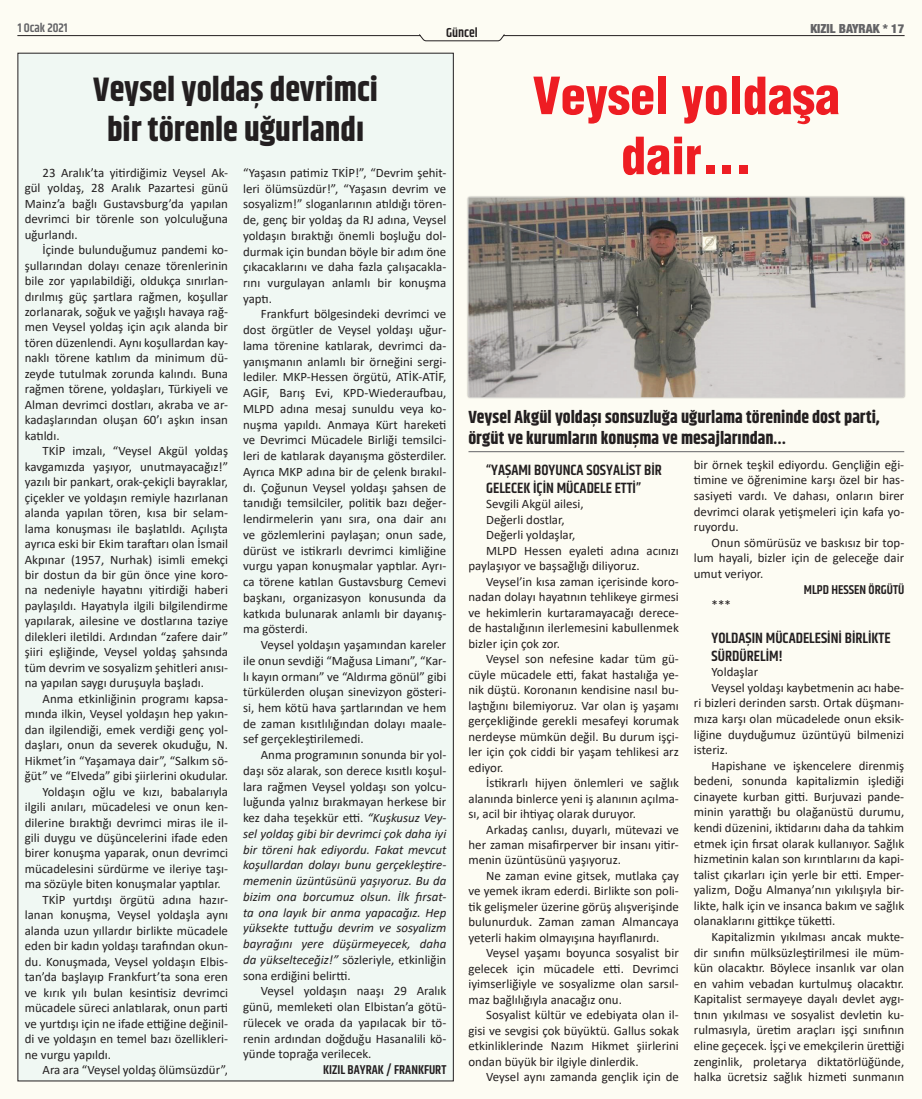
<style>
.page{position:relative;width:922px;height:1099px;background:#fff}
.page>*{position:absolute;margin:0;border:0;box-sizing:border-box;transform-origin:0 0}
.ana_başlık{font:900 condensed 50px/60px "Helvetica";color:#ee1d23;text-align:center}
.başlık-2{font:700 33.75px/40.5px "Khand";color:#231f20;text-align:center}
.üst_spot{font:700 17.5px/21px "Khand";color:#231f20}
.ara_başlık{font:600 15px/18px "Khand";color:#231f20}
.t1{font:600 13.12px "Khand";color:#231f20}
.t2{font:12.88px/15.5px "Calibri";color:#231f20;text-align:justify}
.t3{font:italic 12.88px/15.8px "Calibri";color:#231f20;text-align:justify}
.alt_imza{font:600 12.88px "Khand";color:#231f20}
.t4{font:900 condensed 12.5px "Helvetica Neue";color:#636366}
.t5{font:600 12.5px "Khand";color:#636366}
.s1{font-style:normal}
</style>
<div class="page">
<div style="left:0;top:0;width:921px;height:1098px;background:#fdfcf3"></div>
<hr style="left:18px;top:35px;width:402px;height:1px;background:#231f20">
<hr style="left:503px;top:35px;width:400px;height:1px;background:#231f20">
<svg style="left:419px;top:34px;width:85px;height:7px"></svg>
<div style="left:18px;top:53px;width:435px;height:1027px;background:#f0f8f3"></div>
<div style="left:466px;top:196px;width:439px;height:203px;background:#231f20;opacity:.4"></div>
<img style="left:468px;top:198px;width:436px;height:199px">
<hr style="left:468px;top:451px;width:436px;height:1px;background:#636366">
<p class="t5" style="left:18px;top:20px;width:52px">1 Ocak 2021</p>
<p class="t4" style="left:810px;top:20px;width:95px">KIZIL BAYRAK * 17</p>
<p class="t1" style="left:446px;top:24px;width:33px">Güncel</p>
<p class="başlık-2" style="left:93px;top:71px;width:286px">Veysel yoldaş devrimci bir törenle uğurlandı</p>
<p class="t2" style="left:25px;top:164px;width:205px;text-indent:18px">23 Aralık’ta yitirdiğimiz Veysel Ak&shy;gül yoldaş, 28 Aralık Pazartesi günü Mainz’a bağlı Gustavsburg’da yapılan devrimci bir törenle son yolculuğuna uğurlandı.</p>
<p class="t2" style="left:25px;top:242px;width:205px;text-indent:18px">İçinde bulunduğumuz pandemi ko&shy;şullarından dolayı cenaze törenlerinin bile zor yapılabildiği, oldukça sınırlan&shy;dırılmış güç şartlara rağmen, koşullar zorlanarak, soğuk ve yağışlı havaya rağ&shy;men Veysel yoldaş için açık alanda bir tören düzenlendi. Aynı koşullardan kay&shy;naklı törene katılım da minimum dü&shy;zeyde tutulmak zorunda kalındı. Buna rağmen törene, yoldaşları, Türkiyeli ve Alman devrimci dostları, akraba ve ar&shy;kadaşlarından oluşan 60’ı aşkın insan katıldı.</p>
<p class="t2" style="left:25px;top:443px;width:205px;text-indent:18px">TKİP imzalı, “Veysel Akgül yoldaş kavgamızda yaşıyor, unutmayacağız!” yazılı bir pankart, orak-çekiçli bayraklar, çiçekler ve yoldaşın remiyle hazırlanan alanda yapılan tören, kısa bir selam&shy;lama konuşması ile başlatıldı. Açılışta ayrıca eski bir Ekim taraftarı olan İsmail Akpınar (1957, Nurhak) isimli emekçi bir dostun da bir gün önce yine koro&shy;na nedeniyle hayatını yitirdiği haberi paylaşıldı. Hayatıyla ilgili bilgilendirme yapılarak, ailesine ve dostlarına taziye dilekleri iletildi. Ardından “zafere dair” şiiri eşliğinde, Veysel yoldaş şahsında tüm devrim ve sosyalizm şehitleri anısı&shy;na yapılan saygı duruşuyla başladı.</p>
<p class="t2" style="left:25px;top:690px;width:205px;text-indent:18px">Anma etkinliğinin programı kapsa&shy;mında ilkin, Veysel yoldaşın hep yakın&shy;dan ilgilendiği, emek verdiği genç yol&shy;daşları, onun da severek okuduğu, N.<br>Hikmet’in “Yaşamaya dair”, “Salkım sö&shy;ğüt” ve “Elveda” gibi şiirlerini okudular.</p>
<p class="t2" style="left:25px;top:783px;width:205px;text-indent:18px">Yoldaşın oğlu ve kızı, babalarıyla ilgili anıları, mücadelesi ve onun ken&shy;dilerine bıraktığı devrimci miras ile il&shy;gili duygu ve düşüncelerini ifade eden birer konuşma yaparak, onun devrimci mücadelesini sürdürme ve ileriye taşı&shy;ma sözüyle biten konuşmalar yaptılar.</p>
<p class="t2" style="left:25px;top:891px;width:205px;text-indent:18px">TKİP yurtdışı örgütü adına hazır&shy;lanan konuşma, Veysel yoldaşla aynı alanda uzun yıllardır birlikte mücadele eden bir kadın yoldaşı tarafından okun&shy;du. Konuşmada, Veysel yoldaşın Elbis&shy;tan’da başlayıp Frankfurt’ta sona eren ve kırık yılı bulan kesintisiz devrimci mücadele süreci anlatılarak, onun parti ve yurtdışı için ne ifade ettiğine değinil&shy;di ve yoldaşın en temel bazı özellikleri&shy;ne vurgu yapıldı.</p>
<p class="t2" style="left:43px;top:1061px;width:187px">Ara ara “Veysel yoldaş ölümsüzdür”,</p>
<p class="t2" style="left:243px;top:164px;width:205px">“Yaşasın patimiz TKİP!”, “Devrim şehit&shy;leri ölümsüzdür!”, “Yaşasın devrim ve sosyalizm!” sloganlarının atıldığı tören&shy;de, genç bir yoldaş da RJ adına, Veysel yoldaşın bıraktığı önemli boşluğu dol&shy;durmak için bundan böyle bir adım öne çıkacaklarını ve daha fazla çalışacakla&shy;rını vurgulayan anlamlı bir konuşma yaptı.</p>
<p class="t2" style="left:243px;top:306px;width:205px;text-indent:18px">Frankfurt bölgesindeki devrimci ve dost örgütler de Veysel yoldaşı uğur&shy;lama törenine katılarak, devrimci da&shy;yanışmanın anlamlı bir örneğini sergi&shy;lediler. MKP-Hessen örgütü, ATİK-ATİF, AGİF, Barış Evi, KPD-Wiederaufbau, MLPD adına mesaj sunuldu veya ko&shy;nuşma yapıldı. Anmaya Kürt hareketi ve Devrimci Mücadele Birliği temsilci&shy;leri de katılarak dayanışma gösterdiler.<br>Ayrıca MKP adına bir de çelenk bırakıl&shy;dı. Çoğunun Veysel yoldaşı şahsen de tanıdığı temsilciler, politik bazı değer&shy;lendirmelerin yanı sıra, ona dair anı ve gözlemlerini paylaşan; onun sade, dürüst ve istikrarlı devrimci kimliğine vurgu yapan konuşmalar yaptılar. Ayrı&shy;ca törene katılan Gustavsburg Cemevi başkanı, organizasyon konusunda da katkıda bulunarak anlamlı bir dayanış&shy;ma gösterdi.</p>
<p class="t2" style="left:243px;top:636px;width:205px;text-indent:18px">Veysel yoldaşın yaşamından kareler ile onun sevdiği “Mağusa Limanı”, “Kar&shy;lı kayın ormanı” ve “Aldırma gönül” gibi türkülerden oluşan sinevizyon gösteri&shy;si, hem kötü hava şartlarından ve hem de zaman kısıtlılığından dolayı maale&shy;sef gerçekleştirilemedi.</p>
<p class="t3" style="left:243px;top:746px;width:205px;text-indent:18px"><span class="s1">Anma programının sonunda bir yol&shy;daşı söz alarak, son derece kısıtlı koşul&shy;lara rağmen Veysel yoldaşı son yolcu&shy;luğunda yalnız bırakmayan herkese bir kez daha teşekkür etti.</span> “Kuşkusuz Vey&shy;sel yoldaş gibi bir devrimci çok daha iyi bir töreni hak ediyordu. Fakat mevcut koşullardan dolayı bunu gerçekleştire&shy;memenin üzüntüsünü yaşıyoruz. Bu da bizim ona borcumuz olsun. İlk fırsat&shy;ta ona layık bir anma yapacağız. Hep yüksekte tuttuğu devrim ve sosyalizm bayrağını yere düşürmeyecek, daha da yükselteceğiz!” <span class="s1">sözleriyle, etkinliğin sona erdiğini belirtti.</span></p>
<p class="t2" style="left:243px;top:982px;width:205px;text-indent:18px">Veysel yoldaşın naaşı 29 Aralık günü, memleketi olan Elbistan’a götü&shy;rülecek ve orada da yapılacak bir tö&shy;renin ardından doğduğu Hasanalili kö&shy;yünde toprağa verilecek.</p>
<p class="alt_imza" style="left:323px;top:1061px;width:125px">KIZIL BAYRAK / FRANKFURT</p>
<p class="ana_başlık" style="left:532px;top:65px;width:308px">Veysel yoldaşa dair...</p>
<p class="üst_spot" style="left:468px;top:407px;width:412px">Veysel Akgül yoldaşı sonsuzluğa uğurlama töreninde dost parti, örgüt ve kurumların konuşma ve mesajlarından…</p>
<p class="ara_başlık" style="left:486px;top:461px;width:177px">“YAŞAMI BOYUNCA SOSYALIST BIR<br>GELECEK IÇIN MÜCADELE ETTI”</p>
<p class="t2" style="left:486px;top:496px;width:99px">Sevgili Akgül ailesi,</p>
<p class="t2" style="left:486px;top:511px;width:80px">Değerli dostlar,</p>
<p class="t2" style="left:486px;top:527px;width:91px">Değerli yoldaşlar,</p>
<p class="t2" style="left:468px;top:542px;width:212px;text-indent:18px">MLPD Hessen eyaleti adına acınızı paylaşıyor ve başsağlığı diliyoruz.</p>
<p class="t2" style="left:468px;top:573px;width:212px;text-indent:18px">Veysel’in kısa zaman içerisinde koro&shy;nadan dolayı hayatının tehlikeye girmesi ve hekimlerin kurtaramayacağı derece&shy;de hastalığının ilerlemesini kabullenmek bizler için çok zor.</p>
<p class="t2" style="left:468px;top:651px;width:212px;text-indent:18px">Veysel son nefesine kadar tüm gü&shy;cüyle mücadele etti, fakat hastalığa ye&shy;nik düştü. Koronanın kendisine nasıl bu&shy;laştığını bilemiyoruz. Var olan iş yaşamı gerçekliğinde gerekli mesafeyi korumak nerdeyse mümkün değil. Bu durum işçi&shy;ler için çok ciddi bir yaşam tehlikesi arz ediyor.</p>
<p class="t2" style="left:468px;top:774px;width:212px;text-indent:18px">İstikrarlı hijyen önlemleri ve sağlık alanında binlerce yeni iş alanının açılma&shy;sı, acil bir ihtiyaç olarak duruyor.</p>
<p class="t2" style="left:468px;top:821px;width:212px;text-indent:18px">Arkadaş canlısı, duyarlı, mütevazi ve her zaman misafirperver bir insanı yitir&shy;menin üzüntüsünü yaşıyoruz.</p>
<p class="t2" style="left:468px;top:867px;width:212px;text-indent:18px">Ne zaman evine gitsek, mutlaka çay ve yemek ikram ederdi. Birlikte son poli&shy;tik gelişmeler üzerine görüş alışverişinde bulunurduk. Zaman zaman Almancaya yeterli hakim olmayışına hayıflanırdı.</p>
<p class="t2" style="left:468px;top:945px;width:212px;text-indent:18px">Veysel yaşamı boyunca sosyalist bir gelecek için mücadele etti. Devrimci iyimserliğiyle ve sosyalizme olan sarsıl&shy;maz bağlılığıyla anacağız onu.</p>
<p class="t2" style="left:468px;top:1006px;width:212px;text-indent:18px">Sosyalist kültür ve edebiyata olan il&shy;gisi ve sevgisi çok büyüktü. Gallus sokak etkinliklerinde Nazım Hikmet şiirlerini ondan büyük bir ilgiyle dinlerdik.</p>
<p class="t2" style="left:486px;top:1068px;width:194px">Veysel aynı zamanda gençlik için de</p>
<p class="t2" style="left:693px;top:456px;width:212px">bir örnek teşkil ediyordu. Gençliğin eği&shy;timine ve öğrenimine karşı özel bir has&shy;sasiyeti vardı. Ve dahası, onların birer devrimci olarak yetişmeleri için kafa yo&shy;ruyordu.</p>
<p class="t2" style="left:693px;top:534px;width:212px;text-indent:18px">Onun sömürüsüz ve baskısız bir top&shy;lum hayali, bizler için de geleceğe dair umut veriyor.</p>
<p class="alt_imza" style="left:803px;top:580px;width:102px">MLPD HESSEN ÖRGÜTÜ</p>
<p class="t2" style="left:711px;top:596px;width:21px">***</p>
<p class="ara_başlık" style="left:711px;top:629px;width:180px">YOLDAŞIN MÜCADELESINI BIRLIKTE<br>SÜRDÜRELIM!</p>
<p class="t2" style="left:711px;top:664px;width:48px">Yoldaşlar</p>
<p class="t2" style="left:693px;top:679px;width:212px;text-indent:18px">Veysel yoldaşı kaybetmenin acı habe&shy;ri bizleri derinden sarstı. Ortak düşmanı&shy;mıza karşı olan mücadelede onun eksik&shy;liğine duyduğumuz üzüntüyü bilmenizi isteriz.</p>
<p class="t2" style="left:693px;top:757px;width:212px;text-indent:18px">Hapishane ve işkencelere direnmiş bedeni, sonunda kapitalizmin işlediği cinayete kurban gitti. Burjuvazi pande&shy;minin yarattığı bu olağanüstü durumu, kendi düzenini, iktidarını daha da tahkim etmek için fırsat olarak kullanıyor. Sağlık hizmetinin kalan son kırıntılarını da kapi&shy;talist çıkarları için yerle bir etti. Emper&shy;yalizm, Doğu Almanya’nın yıkılışıyla bir&shy;likte, halk için ve insanca bakım ve sağlık olanaklarını gittikçe tüketti.</p>
<p class="t2" style="left:693px;top:928px;width:212px;text-indent:18px">Kapitalizmin yıkılması ancak mukte&shy;dir sınıfın mülksüzleştirilmesi ile müm&shy;kün olacaktır. Böylece insanlık var olan en vahim vebadan kurtulmuş olacaktır.<br>Kapitalist sermayeye dayalı devlet aygı&shy;tının yıkılması ve sosyalist devletin ku&shy;rulmasıyla, üretim araçları işçi sınıfının eline geçecek. İşçi ve emekçilerin ürettiği zenginlik, proletarya diktatörlüğünde, halka ücretsiz sağlık hizmeti sunmanın</p>
</div>
